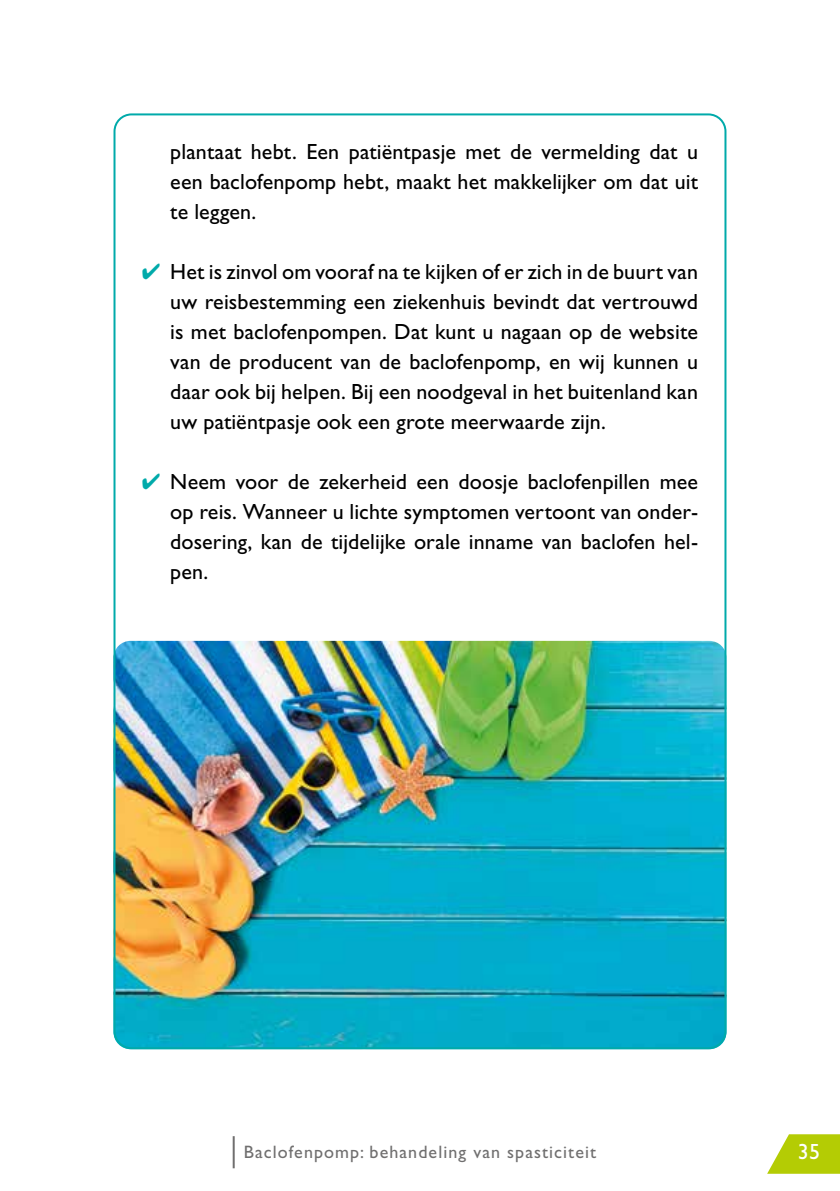
<style>
.page{position:relative;width:840px;height:1191px;background:#fff}
.page>*{position:absolute;margin:0;border:0;box-sizing:border-box;transform-origin:0 0}
.t1{font:22px/30px "Gill Sans Std";letter-spacing:.005em;color:#000;text-align:justify}
.t2{font:22px "Gill Sans Std";color:#fff}
.t3{font:18px "Gill Sans Std";letter-spacing:.06em;color:#706f6f}
.s1{color:#0aa}
</style>
<div class="page">
<hr style="left:232px;top:1136px;width:2px;height:32px;background:#706f6f">
<svg style="left:767px;top:1134px;width:72px;height:39px"></svg>
<img style="left:116px;top:641px;width:610px;height:408px">
<p class="t1" style="left:170px;top:136px;width:529px">plantaat hebt. Een patiëntpasje met de vermelding dat u een baclofenpomp hebt, maakt het makkelijker om dat uit te leggen.</p>
<p class="t1" style="left:170px;top:256px;width:529px;text-indent:-28px"><span class="s1">✔</span> Het is zinvol om vooraf na te kijken of er zich in de buurt van uw reisbestemming een ziekenhuis bevindt dat vertrouwd is met baclofenpompen. Dat kunt u nagaan op de website van de producent van de baclofenpomp, en wij kunnen u daar ook bij helpen. Bij een noodgeval in het buitenland kan uw patiëntpasje ook een grote meerwaarde zijn.</p>
<p class="t1" style="left:170px;top:467px;width:529px;text-indent:-28px"><span class="s1">✔</span> Neem voor de zekerheid een doosje baclofenpillen mee op reis. Wanneer u lichte symptomen vertoont van onder&shy;dosering, kan de tijdelijke orale inname van baclofen hel&shy;pen.</p>
<p class="t3" style="left:244px;top:1141px;width:353px">Baclofenpomp: behandeling van spasticiteit</p>
<p class="t2" style="left:797px;top:1138px;width:23px">35</p>
</div>
